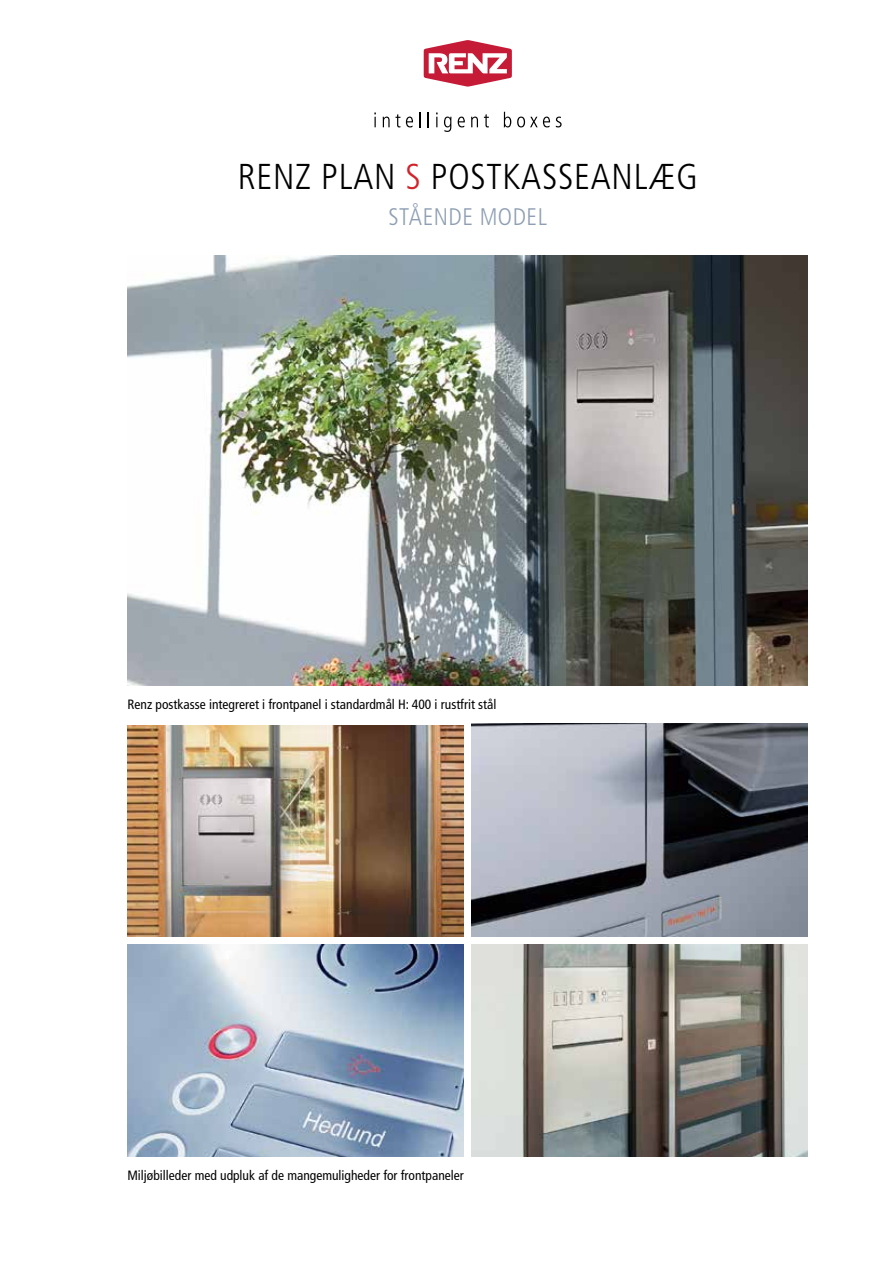
<style>
.page{position:relative;width:893px;height:1263px;background:#fff}
.page>*{position:absolute;margin:0;border:0;box-sizing:border-box;transform-origin:0 0}
.t1{font:300 condensed 36px "Frutiger LT Std";letter-spacing:.02em;color:#000}
.t2{font:300 condensed 24px "Frutiger LT Std";letter-spacing:.02em;color:#8e9fb3}
.t3{font:condensed 13.5px "Frutiger LT Std";color:#000}
.s1{color:#d2232a}
</style>
<div class="page">
<svg style="left:424px;top:40px;width:88px;height:47px"></svg>
<svg style="left:374px;top:113px;width:2px;height:14px"></svg>
<svg style="left:383px;top:114px;width:17px;height:13px"></svg>
<svg style="left:406px;top:117px;width:7px;height:10px"></svg>
<svg style="left:419px;top:112px;width:2px;height:15px"></svg>
<svg style="left:428px;top:112px;width:1px;height:15px"></svg>
<svg style="left:436px;top:113px;width:2px;height:14px"></svg>
<svg style="left:444px;top:117px;width:7px;height:15px"></svg>
<svg style="left:458px;top:117px;width:7px;height:10px"></svg>
<svg style="left:471px;top:117px;width:7px;height:10px"></svg>
<svg style="left:484px;top:114px;width:5px;height:13px"></svg>
<svg style="left:504px;top:112px;width:7px;height:15px"></svg>
<svg style="left:517px;top:117px;width:33px;height:10px"></svg>
<svg style="left:556px;top:117px;width:6px;height:10px"></svg>
<img style="left:128px;top:255px;width:680px;height:430px">
<img style="left:472px;top:724px;width:335px;height:212px">
<img style="left:128px;top:725px;width:335px;height:211px">
<img style="left:127px;top:944px;width:336px;height:213px">
<img style="left:472px;top:944px;width:335px;height:213px">
<h1 class="t1" style="left:238px;top:157px;width:462px">RENZ PLAN <span class="s1">S</span> POSTKASSEANLÆG</h1>
<h2 class="t2" style="left:388px;top:203px;width:160px">STÅENDE MODEL</h2>
<p class="t3" style="left:128px;top:696px;width:370px">Renz postkasse integreret i frontpanel i standardmål H: 400 i rustfrit stål</p>
<p class="t3" style="left:127px;top:1167px;width:338px">Miljøbilleder med udpluk af de mangemuligheder for frontpaneler</p>
</div>
